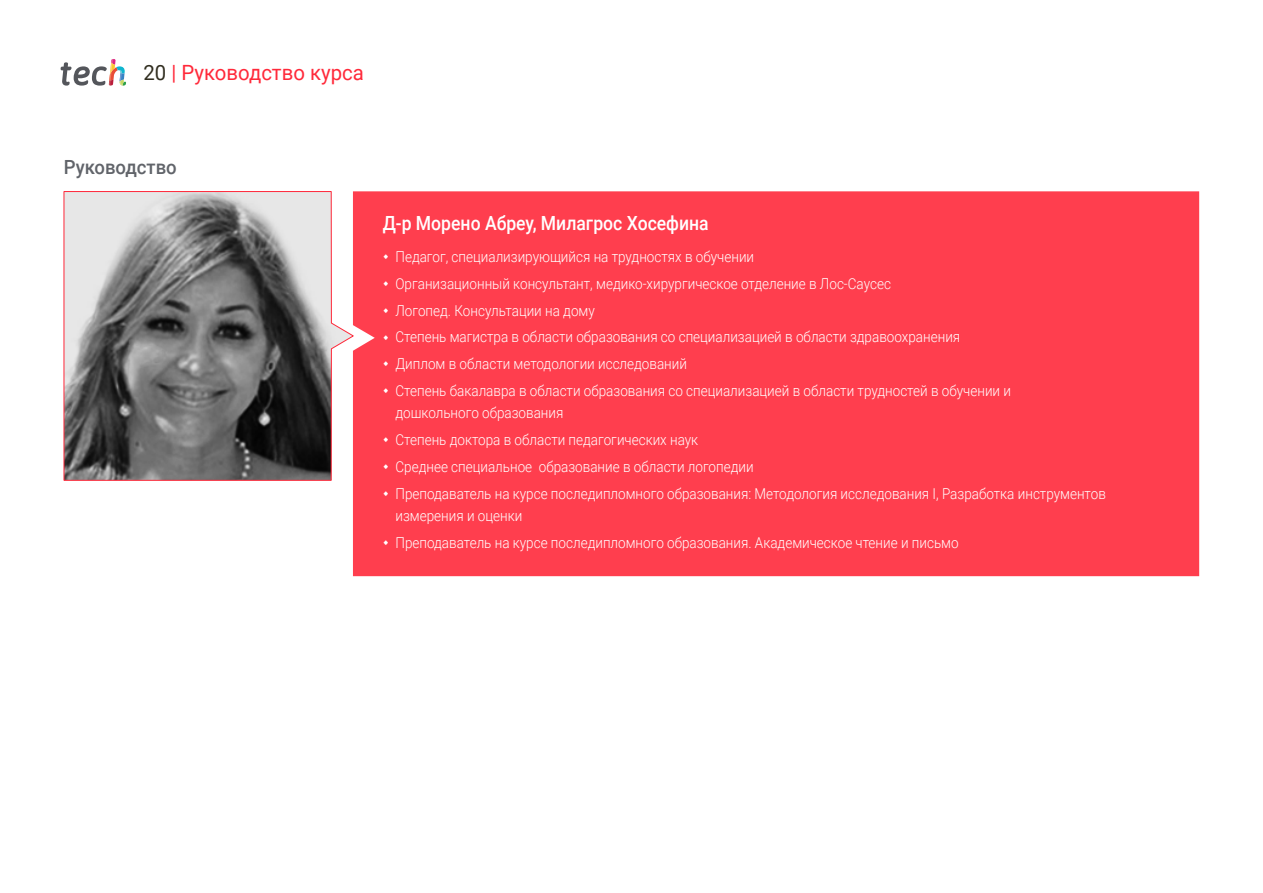
<style>
.page{position:relative;width:1263px;height:893px;background:#fff}
.page>*{position:absolute;margin:0;border:0;box-sizing:border-box;transform-origin:0 0}
.t1{font:21px "Roboto";color:#ff293a}
.t2{font:500 19.5px "Roboto";color:#fff;scale:.9 1}
.t3{font:500 19.5px "Roboto";color:#61646a;scale:.95 1}
.t4{font:300 15px/26.7px "Roboto";color:#fff;scale:.9 1}
.s1{color:#312e20}
</style>
<div class="page">
<svg style="left:61px;top:59px;width:65px;height:27px"></svg>
<div style="left:353px;top:191px;width:846px;height:385px;background:#ff3e4e"></div>
<svg style="left:64px;top:191px;width:290px;height:290px;background:#878484"></svg>
<svg style="left:384px;top:254px;width:4px;height:5px"></svg>
<svg style="left:384px;top:281px;width:4px;height:5px"></svg>
<svg style="left:384px;top:308px;width:4px;height:5px"></svg>
<svg style="left:384px;top:335px;width:4px;height:5px"></svg>
<svg style="left:384px;top:362px;width:4px;height:5px"></svg>
<svg style="left:384px;top:388px;width:4px;height:5px"></svg>
<svg style="left:384px;top:438px;width:4px;height:5px"></svg>
<svg style="left:384px;top:464px;width:4px;height:5px"></svg>
<svg style="left:384px;top:491px;width:4px;height:5px"></svg>
<svg style="left:384px;top:540px;width:4px;height:5px"></svg>
<h1 class="t1" style="left:144px;top:57px;width:222px"><span class="s1">20</span> | Руководство курса</h1>
<h2 class="t3" style="left:64px;top:154px;width:120px">Руководство</h2>
<h2 class="t2" style="left:383px;top:210px;width:364px">Д-р Морено Абреу, Милагрос Хосефина</h2>
<p class="t4" style="left:395px;top:243px;width:685px">Педагог, специализирующийся на трудностях в обучении<br>Организационный консультант, медико-хирургическое отделение в Лос-Саусес<br>Логопед. Консультации на дому<br>Степень магистра в области образования со специализацией в области здравоохранения Диплом в области методологии исследований<br>Степень бакалавра в области образования со специализацией в области трудностей в обучении и</p>
<p class="t4" style="left:395px;top:399px;width:791px">дошкольного образования<br>Степень доктора в области педагогических наук<br>Среднее специальное образование в области логопедии<br>Преподаватель на курсе последипломного образования: Методология исследования I, Разработка инструментов</p>
<p class="t4" style="left:395px;top:502px;width:627px">измерения и оценки<br>Преподаватель на курсе последипломного образования. Академическое чтение и письмо</p>
</div>
